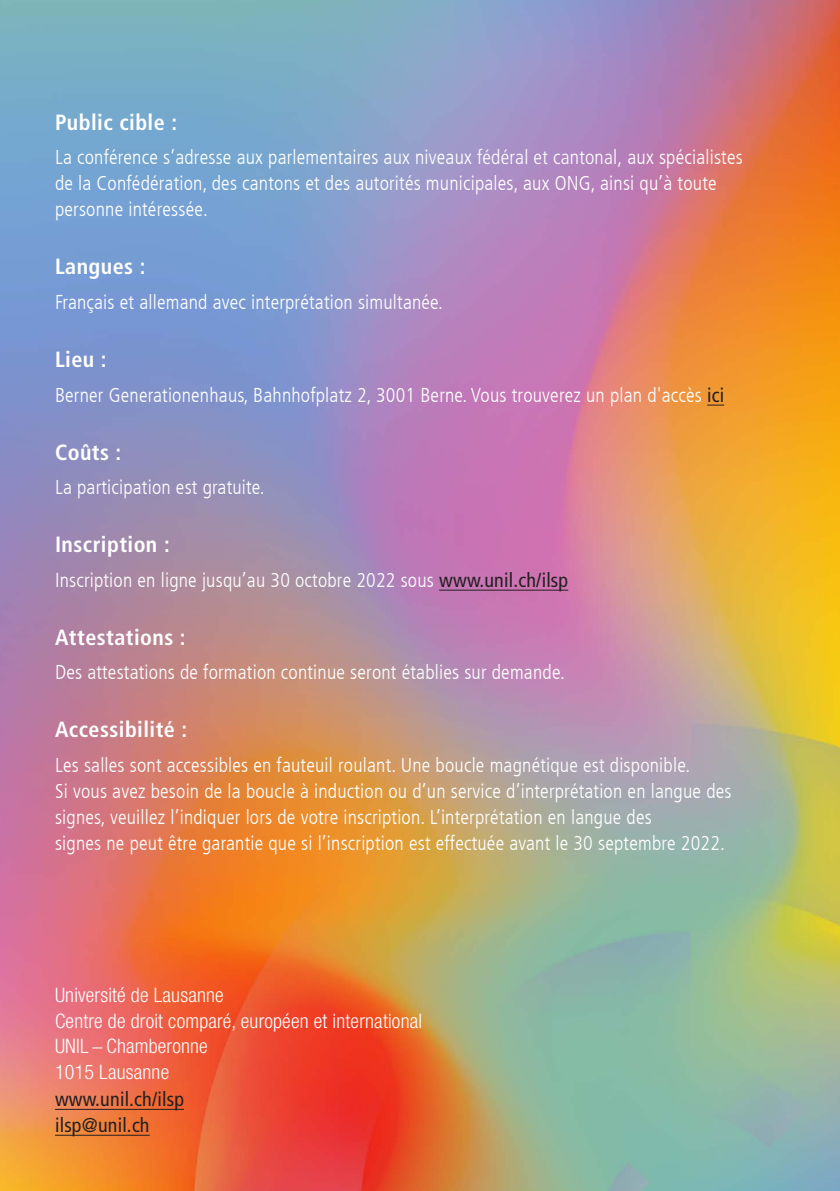
<style>
.page{position:relative;width:840px;height:1191px;background:#fff}
.page>*{position:absolute;margin:0;border:0;box-sizing:border-box;transform-origin:0 0}
.t1{font:700 condensed 22px "Frutiger LT Com";letter-spacing:.02em;color:#fff}
.t2{font:300 condensed 20px/26px "Frutiger LT Com";letter-spacing:.01em;color:#fff}
.t3{font:300 condensed 20px/26px "Helvetica Neue LT Com";letter-spacing:.01em;color:#fff}
.s1{font-family:"Frutiger"}
.s2{font-weight:400;color:#231f20}
.s3{font-family:"Frutiger LT Com";font-weight:400;color:#231f20}
</style>
<div class="page">
<img style="left:0;top:0;width:839px;height:1191px">
<svg style="left:706px;top:404px;width:17px;height:1px"></svg>
<hr style="left:439px;top:589px;width:129px;height:1px;background:#231f20">
<hr style="left:55px;top:1108px;width:129px;height:1px;background:#231f20">
<hr style="left:55px;top:1134px;width:94px;height:1px;background:#231f20">
<p class="t1" style="left:55px;top:109px;width:123px">Public cible :</p>
<p class="t2" style="left:55px;top:145px;width:688px">La conférence s’adresse aux parlementaires aux niveaux <span class="s1">fédéral et cantonal,</span> aux spécialistes de la Confédération, des cantons et des autorités municipales, aux ONG, ainsi qu’à toute personne intéressée.</p>
<p class="t1" style="left:55px;top:254px;width:92px">Langues :</p>
<p class="t2" style="left:55px;top:289px;width:389px">Français et allemand avec interprétation simultanée.</p>
<p class="t1" style="left:55px;top:346px;width:53px">Lieu :</p>
<p class="t2" style="left:55px;top:382px;width:670px">Berner Generationenhaus, Bahnhofplatz 2, 3001 Berne. Vous trouverez un plan d'accès <span class="s2">ici</span></p>
<p class="t1" style="left:55px;top:439px;width:68px">Coûts :</p>
<p class="t2" style="left:55px;top:474px;width:211px">La participation est gratuite.</p>
<p class="t1" style="left:55px;top:531px;width:116px">Inscription :</p>
<p class="t2" style="left:55px;top:567px;width:514px">Inscription en ligne jusqu’au 30 octobre 2022 sous <span class="s2">www.unil.ch/ilsp</span></p>
<p class="t1" style="left:55px;top:624px;width:132px">Attestations :</p>
<p class="t2" style="left:55px;top:659px;width:511px">Des attestations de formation continue seront établies sur demande.</p>
<p class="t1" style="left:55px;top:716px;width:134px">Accessibilité :</p>
<p class="t2" style="left:55px;top:752px;width:677px">Les salles sont accessibles en fauteuil roulant. Une boucle magnétique est disponible.<br>Si vous avez besoin de la boucle à induction ou d’un service d’interprétation en langue des signes, veuillez l’indiquer lors de votre inscription. L’interprétation en langue des<br>signes ne peut être garantie que si l’inscription est effectuée avant le 30 septembre 2022.</p>
<p class="t3" style="left:55px;top:981px;width:368px">Université de Lausanne<br>Centre de droit comparé, européen et international<br>UNIL−Chamberonne<br>1015 Lausanne<br><span class="s3">www.unil.ch/ilsp<br>ilsp@unil.ch</span></p>
</div>
